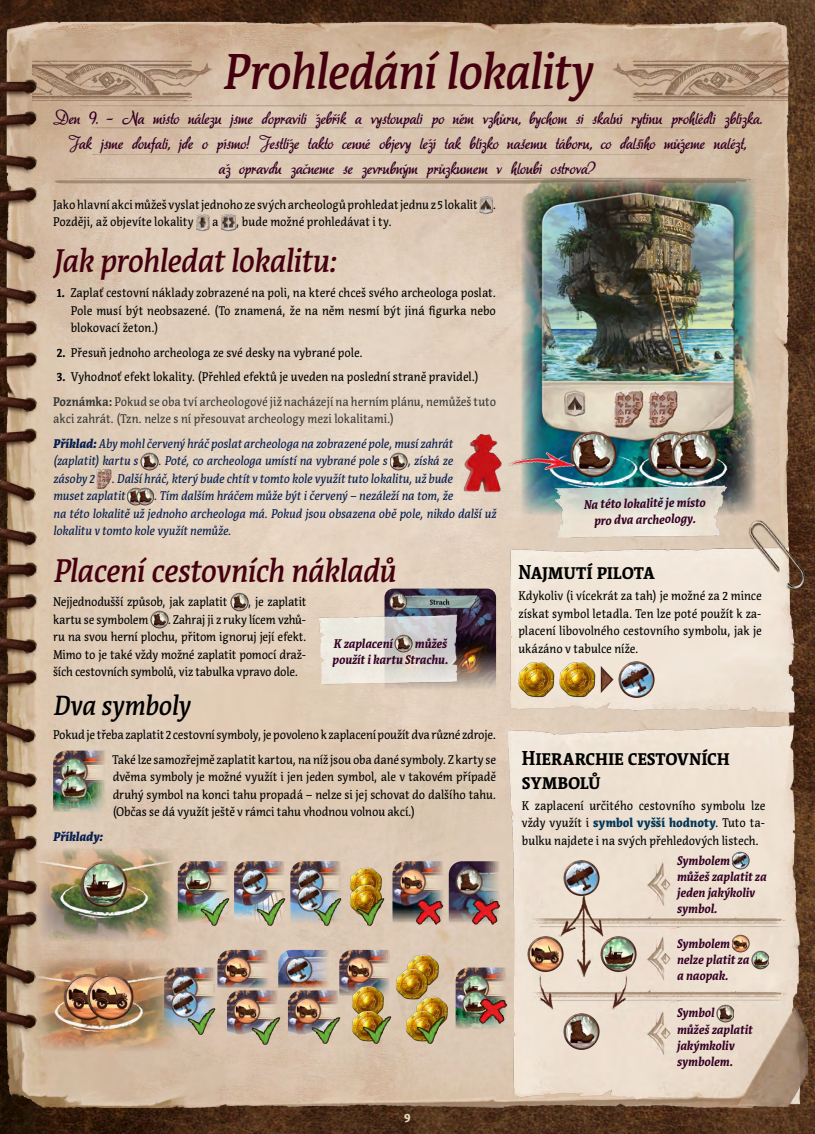
<style>
.page{position:relative;width:815px;height:1134px;background:#fff}
.page>*{position:absolute;margin:0;border:0;box-sizing:border-box;transform-origin:0 0}
.t1{font:italic 500 50px "Acuta";letter-spacing:-.025em;color:#44000e;scale:.9 1}
.t2{font:italic 500 32.5px "Acuta";letter-spacing:-.02em;color:#44000e;scale:.9 1}
.t3{font:italic 500 27.5px "Acuta";letter-spacing:-.01em;color:#000;scale:.9 1}
.t4{font:700 20px/24px "Acuta";letter-spacing:-.01em;color:#000;scale:.9 1}
.t5{font:16.88px/25px "aka Dora";letter-spacing:-.01em;color:#340024;text-align:center}
.t6{font:12.5px/17.5px "Acuta";letter-spacing:-.005em;color:#000;text-align:justify;scale:.9 1}
.t7{font:italic 12.5px/17.5px "Acuta";letter-spacing:-.005em;color:#061e4f;scale:.9 1}
.t8{font:italic 700 12.5px/16.2px "Acuta";color:#340024;scale:.9 1}
.t9{font:12.5px "Acuta";letter-spacing:-.025em;color:#000;scale:.9 1}
.t10{font:italic 900 12.5px "Acuta";color:#061e4f;scale:.9 1}
.t11{font:900 12.5px "Acuta";color:#e7d5b5;scale:.9 1}
.s1{font-weight:700}
.s2{font-weight:700;color:#383937}
.s3{color:#383937}
.s4{font-style:normal;color:#383937}
.s5{font-weight:900}
.s6{font-weight:900;color:#003657}
</style>
<div class="page">
<img style="left:0;top:0;width:815px;height:1134px">
<img style="left:339px;top:856px;width:53px;height:17px">
<img style="left:182px;top:861px;width:48px;height:106px">
<img style="left:234px;top:861px;width:53px;height:129px">
<img style="left:290px;top:861px;width:53px;height:129px">
<img style="left:392px;top:861px;width:53px;height:97px">
<img style="left:449px;top:861px;width:52px;height:124px">
<img style="left:200px;top:898px;width:30px;height:27px">
<img style="left:256px;top:898px;width:31px;height:27px">
<img style="left:312px;top:898px;width:27px;height:27px">
<img style="left:414px;top:897px;width:31px;height:29px">
<img style="left:471px;top:897px;width:31px;height:29px">
<img style="left:339px;top:873px;width:53px;height:53px">
<img style="left:355px;top:898px;width:31px;height:27px">
<img style="left:217px;top:950px;width:53px;height:156px">
<img style="left:278px;top:950px;width:53px;height:156px">
<img style="left:513px;top:169px;width:252px;height:352px">
<img style="left:27px;top:840px;width:155px;height:220px">
<img style="left:164px;top:967px;width:53px;height:157px">
<img style="left:227px;top:990px;width:52px;height:144px">
<img style="left:288px;top:990px;width:52px;height:144px">
<img style="left:339px;top:950px;width:53px;height:156px">
<img style="left:456px;top:967px;width:52px;height:157px">
<img style="left:186px;top:1008px;width:31px;height:27px">
<img style="left:478px;top:996px;width:30px;height:29px">
<img style="left:341px;top:975px;width:45px;height:24px">
<img style="left:341px;top:999px;width:108px;height:53px">
<img style="left:311px;top:1017px;width:30px;height:27px">
<img style="left:250px;top:1017px;width:31px;height:27px">
<img style="left:362px;top:1016px;width:30px;height:27px">
<img style="left:396px;top:943px;width:53px;height:42px">
<img style="left:386px;top:958px;width:53px;height:53px">
<img style="left:406px;top:985px;width:53px;height:53px">
<img style="left:415px;top:1016px;width:31px;height:27px">
<img style="left:548px;top:471px;width:179px;height:50px">
<img style="left:487px;top:521px;width:320px;height:191px">
<img style="left:508px;top:724px;width:299px;height:409px">
<img style="left:33px;top:60px;width:180px;height:42px">
<img style="left:612px;top:60px;width:176px;height:42px">
<img style="left:55px;top:101px;width:705px;height:106px">
<img style="left:479px;top:195px;width:14px;height:20px">
<img style="left:196px;top:212px;width:14px;height:20px">
<img style="left:221px;top:212px;width:15px;height:20px">
<img style="left:141px;top:451px;width:17px;height:20px">
<img style="left:390px;top:451px;width:18px;height:20px">
<img style="left:97px;top:469px;width:15px;height:20px">
<img style="left:128px;top:486px;width:26px;height:20px">
<img style="left:231px;top:592px;width:17px;height:20px">
<img style="left:151px;top:610px;width:17px;height:19px">
<img style="left:53px;top:751px;width:53px;height:156px">
<img style="left:385px;top:589px;width:111px;height:155px">
<img style="left:314px;top:613px;width:146px;height:71px">
<img style="left:395px;top:634px;width:17px;height:20px">
<img style="left:518px;top:659px;width:36px;height:41px">
<img style="left:559px;top:659px;width:36px;height:41px">
<img style="left:601px;top:659px;width:12px;height:41px">
<img style="left:619px;top:659px;width:36px;height:41px">
<img style="left:732px;top:851px;width:17px;height:19px">
<img style="left:716px;top:1003px;width:18px;height:20px">
<img style="left:732px;top:934px;width:17px;height:20px">
<img style="left:751px;top:950px;width:18px;height:20px">
<img style="left:564px;top:857px;width:36px;height:41px">
<img style="left:528px;top:933px;width:36px;height:41px">
<img style="left:600px;top:933px;width:36px;height:41px">
<img style="left:564px;top:1011px;width:36px;height:41px">
<img style="left:463px;top:433px;width:39px;height:60px">
<img style="left:496px;top:439px;width:84px;height:54px">
<h1 class="t1" style="left:222px;top:42px;width:413px">Prohledání lokality</h1>
<p class="t5" style="left:53px;top:105px;width:710px">Den 9. – Na místo nálezu jsme dopravili žebřík a vystoupali po něm vzhůru, bychom si skalní rytinu prohlédli zblízka.<br>Jak jsme doufali, jde o písmo! Jestliže takto cenné objevy leží tak blízko našemu táboru, co dalšího můžeme nalézt,<br>až opravdu začneme se zevrubným průzkumem v hloubi ostrova?</p>
<p class="t6" style="left:53px;top:196px;width:494px">Jako hlavní akci můžeš vyslat jednoho ze svých archeologů prohledat jednu z 5 lokalit .<br>Později, až objevíte lokality</p>
<p class="t6" style="left:212px;top:213px;width:9px">a</p>
<p class="t6" style="left:236px;top:213px;width:175px">, bude možné prohledávat i ty.</p>
<h2 class="t2" style="left:53px;top:242px;width:316px">Jak prohledat lokalitu:</h2>
<p class="t6" style="left:71px;top:284px;width:474px;text-indent:-14px"><span class="s1">1.</span> Zaplať cestovní náklady zobrazené na poli, na které chceš svého archeologa poslat.<br>Pole musí být neobsazené. (To znamená, že na něm nesmí být jiná figurka nebo blokovací žeton.)</p>
<p class="t6" style="left:57px;top:344px;width:342px"><span class="s1">2.</span> Přesuň jednoho archeologa ze své desky na vybrané pole.</p>
<p class="t6" style="left:53px;top:365px;width:494px;line-height:24.6px"><span class="s1">3.</span> Vyhodnoť efekt lokality. (Přehled efektů je uveden na poslední straně pravidel.)<br><span class="s2">Poznámka:</span> <span class="s3">Pokud se oba tví archeologové již nacházejí na herním plánu, nemůžeš tuto</span></p>
<p class="t7" style="left:53px;top:407px;width:446px;line-height:24.6px"><span class="s4">akci zahrát. (Tzn. nelze s ní přesouvat archeology mezi lokalitami.)<br></span><span class="s5">Příklad:</span> Aby mohl červený hráč poslat archeologa na zobrazené pole, musí zahrát</p>
<p class="t7" style="left:53px;top:452px;width:96px">(zaplatit) kartu s</p>
<p class="t7" style="left:158px;top:452px;width:256px">. Poté, co archeologa umístí na vybrané pole s</p>
<p class="t7" style="left:407px;top:452px;width:52px">, získá ze</p>
<p class="t7" style="left:53px;top:470px;width:48px">zásoby 2</p>
<p class="t7" style="left:53px;top:470px;width:446px;text-indent:58px">. Další hráč, který bude chtít v tomto kole využít tuto lokalitu, už bude muset zaplatit</p>
<p class="t7" style="left:53px;top:487px;width:494px;text-indent:101px">. Tím dalším hráčem může být i červený – nezáleží na tom, že<br>na této lokalitě už jednoho archeologa má. Pokud jsou obsazena obě pole, nikdo další už lokalitu v tomto kole využít nemůže.</p>
<h2 class="t2" style="left:53px;top:551px;width:382px">Placení cestovních nákladů</h2>
<p class="t6" style="left:53px;top:593px;width:195px">Nejjednodušší způsob, jak zaplatit</p>
<p class="t9" style="left:248px;top:594px;width:66px">, je zaplatit</p>
<p class="t6" style="left:53px;top:610px;width:107px">kartu se symbolem</p>
<p class="t6" style="left:53px;top:610px;width:283px;text-indent:115px">. Zahraj ji z ruky lícem vzhů&shy;ru na svou herní plochu, přitom ignoruj její efekt.<br>Mimo to je také vždy možné zaplatit pomocí draž&shy;ších cestovních symbolů, viz tabulka vpravo dole.</p>
<h3 class="t3" style="left:53px;top:688px;width:154px">Dva symboly</h3>
<p class="t6" style="left:53px;top:723px;width:494px;line-height:24.6px;text-align:right">Pokud je třeba zaplatit 2 cestovní symboly, je povoleno k zaplacení použít dva různé zdroje.<br>Také lze samozřejmě zaplatit kartou, na níž jsou oba dané symboly. Z karty se</p>
<p class="t6" style="left:113px;top:768px;width:427px">dvěma symboly je možné využít i jen jeden symbol, ale v takovém případě druhý symbol na konci tahu propadá – nelze si jej schovat do dalšího tahu. (Občas se dá využít ještě v rámci tahu vhodnou volnou akcí.)</p>
<p class="t8" style="left:332px;top:635px;width:130px;text-align:right">můžeš<br>použít i kartu Strachu.</p>
<p class="t8" style="left:333px;top:635px;width:67px">K zaplacení</p>
<p class="t10" style="left:53px;top:828px;width:56px">Příklady:</p>
<p class="t11" style="left:404px;top:1110px;width:9px">9</p>
<p class="t8" style="left:583px;top:496px;width:137px;text-align:center;rotate:-1deg">Na této lokalitě je místo pro dva archeology.</p>
<h3 class="t4" style="left:518px;top:560px;width:153px">Najmutí pilota</h3>
<p class="t6" style="left:518px;top:587px;width:272px">Kdykoliv (i vícekrát za tah) je možné za 2 mince získat symbol letadla. Ten lze poté použít k za&shy;placení libovolného cestovního symbolu, jak je ukázáno v tabulce níže.</p>
<h3 class="t4" style="left:522px;top:746px;width:232px">Hierarchie cestovních symbolů</h3>
<p class="t6" style="left:522px;top:797px;width:272px">K zaplacení určitého cestovního symbolu lze vždy využít i <span class="s6">symbol vyšší hodnoty</span>. Tuto ta&shy;bulku najdete i na svých přehledových listech.</p>
<p class="t8" style="left:677px;top:852px;width:101px">Symbolem<br>můžeš zaplatit za jeden jakýkoliv symbol.</p>
<p class="t8" style="left:677px;top:935px;width:82px">Symbolem nelze platit za a naopak.</p>
<p class="t8" style="left:677px;top:1005px;width:85px">Symbol<br>můžeš zaplatit jakýmkoliv symbolem.</p>
</div>
